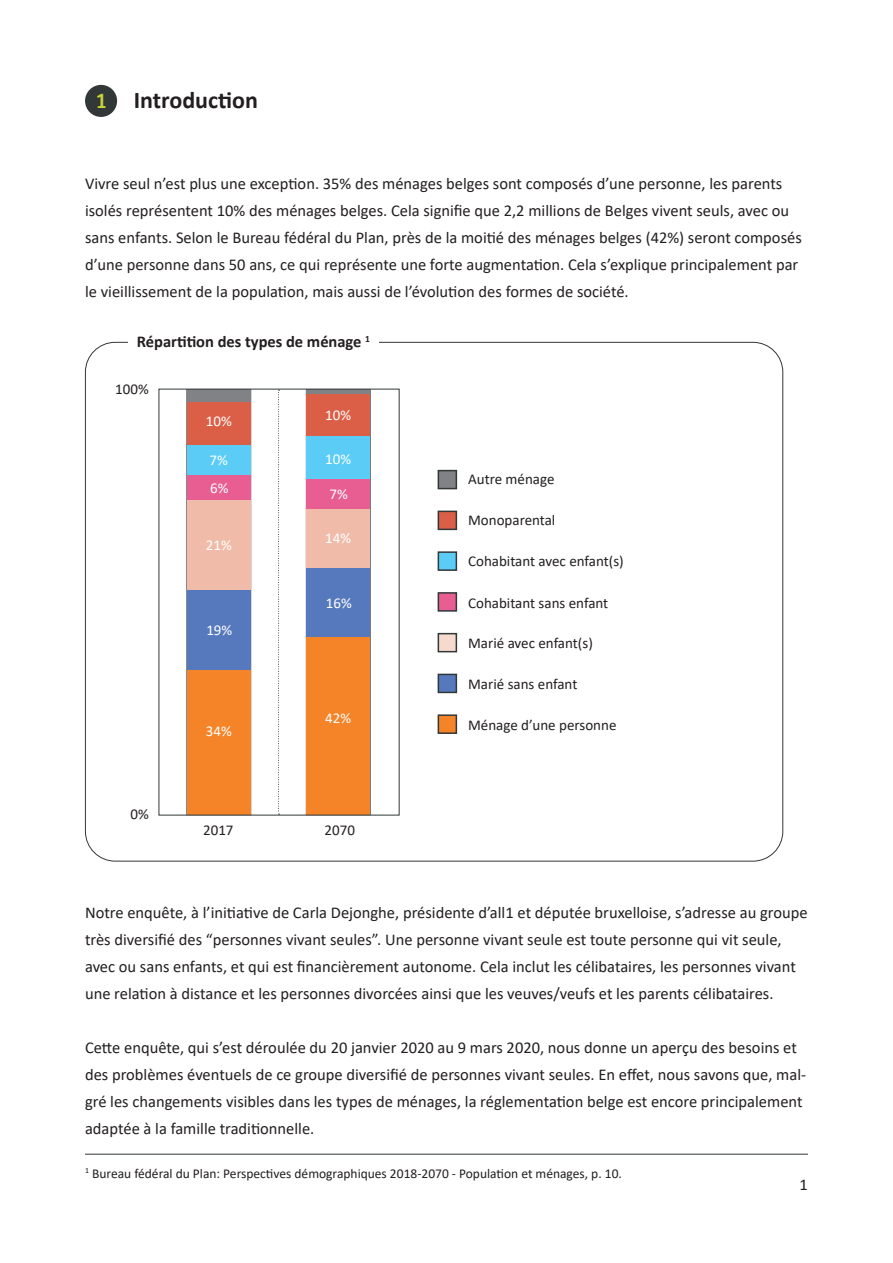
<style>
.page{position:relative;width:893px;height:1263px;background:#fff}
.page>*{position:absolute;margin:0;border:0;box-sizing:border-box;transform-origin:0 0}
.t1{font:700 24px "Calibri";color:#231f20}
.t2{font:22.05px "Bree Serif";color:#c6d437}
.t3{font:16.5px/27px "Calibri";color:#231f20}
.t4{font:700 16.5px "Calibri";color:#231f20}
.t5{font:15px "Calibri";color:#231f20}
.t6{font:15px/27.9px "Calibri";color:#fff}
.t7{font:13.5px "Calibri";color:#231f20}
</style>
<div class="page">
<div style="left:85px;top:85px;width:32px;height:32px;background:#323738;border-radius:50%"></div>
<div style="left:187px;top:670px;width:64px;height:145px;background:#f58429"></div>
<div style="left:187px;top:589px;width:64px;height:81px;background:#5679bd"></div>
<div style="left:187px;top:500px;width:64px;height:89px;background:#f0bca9"></div>
<div style="left:187px;top:474px;width:64px;height:26px;background:#e85d92"></div>
<div style="left:187px;top:445px;width:64px;height:29px;background:#5accf5"></div>
<div style="left:187px;top:402px;width:64px;height:43px;background:#db5f47"></div>
<div style="left:187px;top:389px;width:64px;height:13px;background:#808285"></div>
<div style="left:306px;top:636px;width:64px;height:179px;background:#f58429"></div>
<div style="left:306px;top:568px;width:64px;height:68px;background:#5679bd"></div>
<div style="left:306px;top:508px;width:64px;height:60px;background:#f0bca9"></div>
<div style="left:306px;top:479px;width:64px;height:29px;background:#e85d92"></div>
<div style="left:306px;top:436px;width:64px;height:43px;background:#5accf5"></div>
<div style="left:306px;top:394px;width:64px;height:42px;background:#db5f47"></div>
<div style="left:306px;top:389px;width:64px;height:5px;background:#808285"></div>
<svg style="left:278px;top:390px;width:2px;height:425px"></svg>
<div style="left:438px;top:470px;width:19px;height:19px;background:#808285;border:2px solid #323738"></div>
<div style="left:438px;top:511px;width:19px;height:19px;background:#db5f47;border:2px solid #323738"></div>
<div style="left:438px;top:551px;width:19px;height:20px;background:#5accf5;border:2px solid #323738"></div>
<div style="left:438px;top:592px;width:19px;height:20px;background:#e85d92;border:2px solid #323738"></div>
<div style="left:438px;top:633px;width:19px;height:19px;background:#f7dace;border:2px solid #323738"></div>
<div style="left:438px;top:674px;width:19px;height:19px;background:#5679bd;border:2px solid #323738"></div>
<div style="left:438px;top:714px;width:19px;height:20px;background:#f58429;border:2px solid #323738"></div>
<hr style="left:85px;top:1154px;width:723px;height:1px;background:#323738">
<h2 class="t2" style="left:96px;top:84px;width:11px">1</h2>
<h1 class="t1" style="left:134px;top:83px;width:126px">Introduction</h1>
<p class="t3" style="left:85px;top:169px;width:718px">Vivre seul n’est plus une exception. 35% des ménages belges sont composés d’une personne, les parents isolés représentent 10% des ménages belges. Cela signifie que 2,2 millions de Belges vivent seuls, avec ou sans enfants. Selon le Bureau fédéral du Plan, près de la moitié des ménages belges (42%) seront composés d’une personne dans 50 ans, ce qui représente une forte augmentation. Cela s’explique principalement par le vieillissement de la population, mais aussi de l’évolution des formes de société.</p>
<p class="t4" style="left:137px;top:330px;width:235px">Répartition des types de ménage <sup>1</sup></p>
<p class="t5" style="left:115px;top:379px;width:35px">100%</p>
<p class="t5" style="left:130px;top:803px;width:20px">0%</p>
<p class="t6" style="left:206px;top:407px;width:27px">10%</p>
<p class="t6" style="left:210px;top:446px;width:20px">7%<br>6%</p>
<p class="t6" style="left:206px;top:531px;width:27px">21%</p>
<p class="t6" style="left:206px;top:616px;width:27px">19%</p>
<p class="t6" style="left:206px;top:716px;width:27px">34%</p>
<p class="t6" style="left:325px;top:401px;width:27px">10%</p>
<p class="t6" style="left:325px;top:445px;width:27px">10%</p>
<p class="t6" style="left:330px;top:480px;width:20px">7%</p>
<p class="t6" style="left:325px;top:524px;width:27px">14%</p>
<p class="t6" style="left:326px;top:588px;width:27px">16%</p>
<p class="t6" style="left:325px;top:704px;width:27px">42%</p>
<p class="t5" style="left:203px;top:820px;width:32px">2017</p>
<p class="t5" style="left:325px;top:820px;width:32px">2070</p>
<p class="t5" style="left:468px;top:469px;width:88px">Autre ménage</p>
<p class="t5" style="left:468px;top:510px;width:89px">Monoparental</p>
<p class="t5" style="left:468px;top:550px;width:157px">Cohabitant avec enfant(s)</p>
<p class="t5" style="left:468px;top:592px;width:142px">Cohabitant sans enfant</p>
<p class="t5" style="left:468px;top:633px;width:126px">Marié avec enfant(s)</p>
<p class="t5" style="left:468px;top:674px;width:111px">Marié sans enfant</p>
<p class="t5" style="left:468px;top:714px;width:150px">Ménage d’une personne</p>
<p class="t3" style="left:85px;top:898px;width:724px">Notre enquête, à l’initiative de Carla Dejonghe, présidente d’all1 et députée bruxelloise, s’adresse au groupe très diversifié des “personnes vivant seules”. Une personne vivant seule est toute personne qui vit seule, avec ou sans enfants, et qui est financièrement autonome. Cela inclut les célibataires, les personnes vivant une relation à distance et les personnes divorcées ainsi que les veuves/veufs et les parents célibataires.</p>
<p class="t3" style="left:85px;top:1033px;width:723px">Cette enquête, qui s’est déroulée du 20 janvier 2020 au 9 mars 2020, nous donne un aperçu des besoins et des problèmes éventuels de ce groupe diversifié de personnes vivant seules. En effet, nous savons que, mal&shy;gré les changements visibles dans les types de ménages, la réglementation belge est encore principalement adaptée à la famille traditionnelle.</p>
<p class="t7" style="left:85px;top:1164px;width:538px"><sup>1</sup> Bureau fédéral du Plan: Perspectives démographiques 2018-2070 - Population et ménages, p. 10.</p>
<p class="t3" style="left:800px;top:1171px;width:10px">1</p>
</div>
